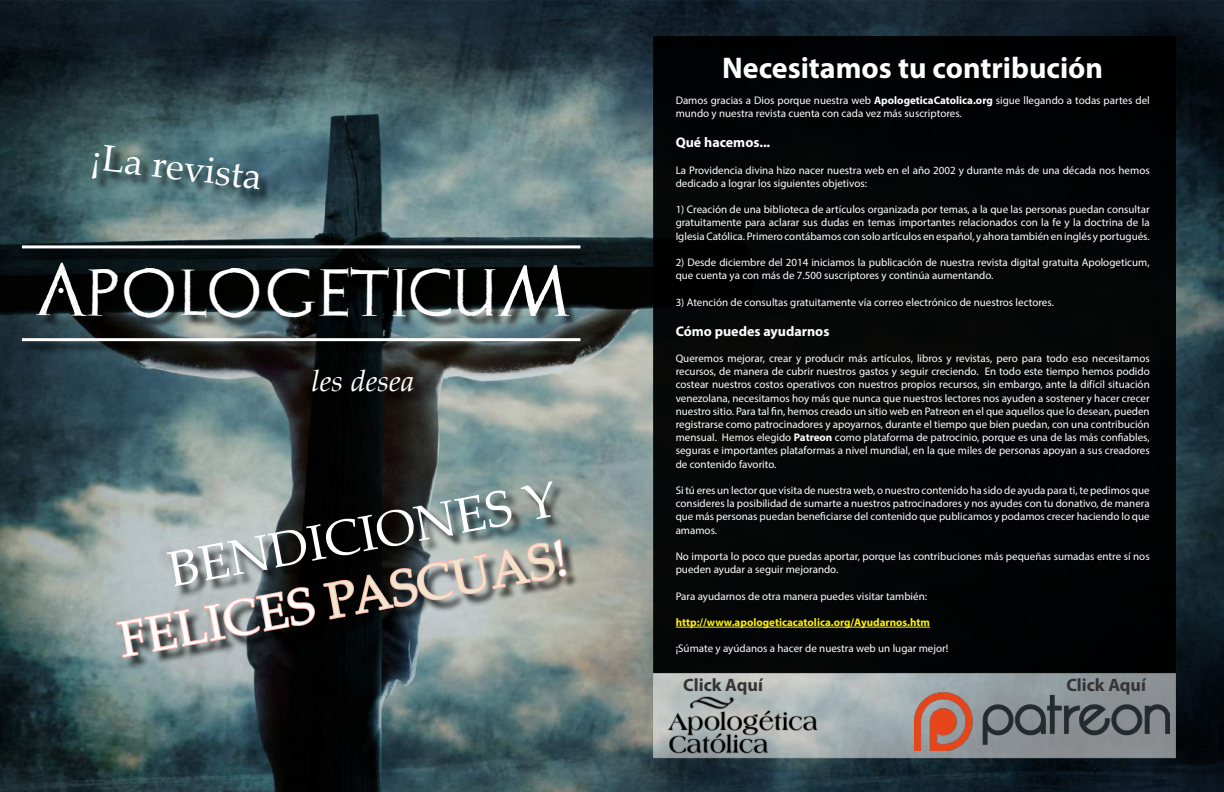
<style>
.page{position:relative;width:1224px;height:792px;background:#fff}
.page>*{position:absolute;margin:0;border:0;box-sizing:border-box;transform-origin:0 0}
.t1{font:50px/58.8px "Palatino Linotype";color:#fff;text-align:right}
.t2{font:50px "Archeologicaps";letter-spacing:.075em;color:#fff}
.t3{font:37px "Palatino Linotype";color:#fff}
.t4{font:700 30px "Myriad Pro";color:#fff}
.t5{font:italic 30px "Palatino Linotype";color:#fff}
.t6{font:700 18px "Myriad Pro";color:#343434}
.t7{font:700 14px "Myriad Pro";color:#fff}
.t8{font:11px/13.2px "Myriad Pro";color:#fff}
.t9{font:700 11px "Myriad Pro";color:#fff200}
.s1{font-size:55px}
.s2{color:#f0e6cd}
.s3{font-weight:700}
</style>
<div class="page">
<img style="left:0;top:0;width:1224px;height:792px">
<svg style="left:653px;top:673px;width:523px;height:85px;background:#a2aaac"></svg>
<img style="left:915px;top:692px;width:254px;height:59px">
<div style="left:654px;top:36px;width:521px;height:637px;background:#000"></div>
<hr style="left:676px;top:627px;width:254px;height:1px;background:#fff200">
<img style="left:663px;top:691px;width:159px;height:68px">
<div style="left:94px;top:146px;width:177px;height:56px;background:#000;opacity:.75"></div>
<div style="left:38px;top:264px;width:543px;height:66px;background:#000;opacity:.75"></div>
<div style="left:314px;top:372px;width:111px;height:33px;background:#000;opacity:.75"></div>
<div style="left:118px;top:483px;width:461px;height:187px;background:#000;opacity:.75"></div>
<svg style="left:115px;top:538px;width:453px;height:121px;background:#7a7977"></svg>
<div style="left:24px;top:339px;width:569px;height:15px;background:#000;opacity:.75"></div>
<hr style="left:22px;top:338px;width:558px;height:3px;background:#fff">
<div style="left:24px;top:247px;width:569px;height:14px;background:#000;opacity:.75"></div>
<hr style="left:22px;top:245px;width:558px;height:3px;background:#fff">
<h2 class="t3" style="left:95px;top:130px;width:172px;rotate:7deg">¡La revista</h2>
<h1 class="t2" style="left:36px;top:263px;width:535px"><span class="s1">A</span>POLOGETICU<span class="s1">M</span></h1>
<h3 class="t5" style="left:312px;top:360px;width:104px">les desea</h3>
<h1 class="t1" style="left:102px;top:553px;width:458px;rotate:-11deg">BENDICIONES Y<br>FELICES <span class="s2">PASCUAS</span>!</h1>
<h3 class="t4" style="left:722px;top:48px;width:382px">Necesitamos tu contribución</h3>
<p class="t8" style="left:676px;top:94px;width:476px">Damos gracias a Dios porque nuestra web <span class="s3">ApologeticaCatolica.org</span> sigue llegando a todas partes del mundo y nuestra revista cuenta con cada vez más suscriptores.</p>
<p class="t7" style="left:676px;top:133px;width:96px">Qué hacemos...</p>
<p class="t8" style="left:676px;top:163px;width:476px">La Providencia divina hizo nacer nuestra web en el año 2002 y durante más de una década nos hemos dedicado a lograr los siguientes objetivos:</p>
<p class="t8" style="left:676px;top:203px;width:476px;text-align:justify">1) Creación de una biblioteca de artículos organizada por temas, a la que las personas puedan consultar gratuitamente para aclarar sus dudas en temas importantes relacionados con la fe y la doctrina de la Iglesia Católica. Primero contábamos con solo artículos en español, y ahora también en inglés y portugués.</p>
<p class="t8" style="left:676px;top:256px;width:475px">2) Desde diciembre del 2014 iniciamos la publicación de nuestra revista digital gratuita Apologeticum, que cuenta ya con más de 7.500 suscriptores y continúa aumentando.</p>
<p class="t8" style="left:676px;top:295px;width:380px">3) Atención de consultas gratuitamente vía correo electrónico de nuestros lectores.</p>
<p class="t7" style="left:676px;top:322px;width:155px">Cómo puedes ayudarnos</p>
<p class="t8" style="left:676px;top:352px;width:476px;text-align:justify">Queremos mejorar, crear y producir más artículos, libros y revistas, pero para todo eso necesitamos recursos, de manera de cubrir nuestros gastos y seguir creciendo. En todo este tiempo hemos podido costear nuestros costos operativos con nuestros propios recursos, sin embargo, ante la difícil situación venezolana, necesitamos hoy más que nunca que nuestros lectores nos ayuden a sostener y hacer crecer nuestro sitio. Para tal fin, hemos creado un sitio web en Patreon en el que aquellos que lo desean, pueden registrarse como patrocinadores y apoyarnos, durante el tiempo que bien puedan, con una contribución mensual. Hemos elegido <span class="s3">Patreon</span> como plataforma de patrocinio, porque es una de las más confiables, seguras e importantes plataformas a nivel mundial, en la que miles de personas apoyan a sus creadores de contenido favorito.</p>
<p class="t8" style="left:676px;top:484px;width:476px;text-align:justify">Si tú eres un lector que visita de nuestra web, o nuestro contenido ha sido de ayuda para ti, te pedimos que consideres la posibilidad de sumarte a nuestros patrocinadores y nos ayudes con tu donativo, de manera que más personas puedan beneficiarse del contenido que publicamos y podamos crecer haciendo lo que amamos.</p>
<p class="t8" style="left:676px;top:550px;width:476px">No importa lo poco que puedas aportar, porque las contribuciones más pequeñas sumadas entre sí nos pueden ayudar a seguir mejorando.</p>
<p class="t8" style="left:676px;top:589px;width:253px">Para ayudarnos de otra manera puedes visitar también:</p>
<p class="t9" style="left:676px;top:615px;width:256px">http://www.apologeticacatolica.org/Ayudarnos.htm</p>
<p class="t8" style="left:676px;top:642px;width:274px">¡Súmate y ayúdanos a hacer de nuestra web un lugar mejor!</p>
<h3 class="t6" style="left:1066px;top:674px;width:81px">Click Aquí</h3>
<h3 class="t6" style="left:683px;top:673px;width:81px">Click Aquí</h3>
</div>
